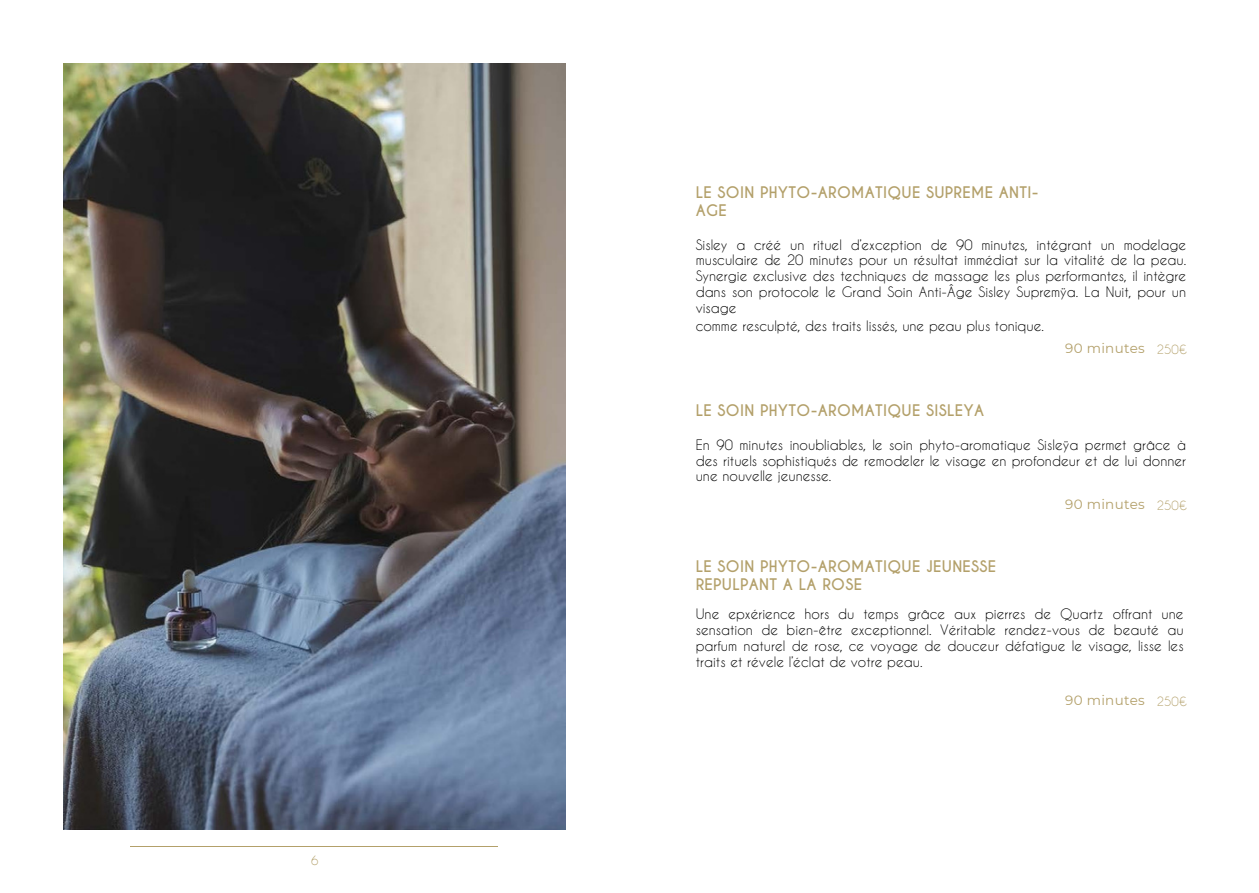
<style>
.page{position:relative;width:1259px;height:893px;background:#fff}
.page>*{position:absolute;margin:0;border:0;box-sizing:border-box;transform-origin:0 0}
.t1{font:700 15px/18px "Caviar Dreams";letter-spacing:.02em;color:#b3a06a}
.t2{font:13.5px/15.8px "Caviar Dreams";color:#000;text-align:justify}
.t3{font:13.5px "Montserrat";letter-spacing:.02em;color:#b3a06a}
.t4{font:12px "Caviar Dreams";color:#b3a06a}
</style>
<div class="page">
<hr style="left:131px;top:846px;width:367px;height:1px;background:#b3a06a">
<img style="left:64px;top:64px;width:501px;height:765px">
<p class="t4" style="left:311px;top:853px;width:9px">6</p>
<h2 class="t1" style="left:696px;top:184px;width:344px">LE SOIN PHYTO-AROMATIQUE SUPREME ANTI-<br>AGE</h2>
<h2 class="t2" style="left:696px;top:236px;width:492px">Sisley a créé un rituel d’exception de 90 minutes, intégrant un modelage musculaire de 20 minutes pour un résultat immédiat sur la vitalité de la peau.<br>Synergie exclusive des techniques de massage les plus performantes, il intègre dans son protocole le Grand Soin Anti-Âge Sisley Supremÿa. La Nuit, pour un visage</h2>
<h2 class="t2" style="left:696px;top:317px;width:350px">comme resculpté, des traits lissés, une peau plus tonique.</h2>
<h2 class="t1" style="left:696px;top:401px;width:290px">LE SOIN PHYTO-AROMATIQUE SISLEYA</h2>
<h1 class="t3" style="left:1065px;top:340px;width:81px">90 minutes</h1>
<p class="t4" style="left:1157px;top:342px;width:32px">250€</p>
<h1 class="t2" style="left:696px;top:436px;width:492px">En 90 minutes inoubliables, le soin phyto-aromatique Sisleÿa permet grâce à des rituels sophistiqués de remodeler le visage en profondeur et de lui donner une nouvelle jeunesse.</h1>
<h2 class="t1" style="left:696px;top:557px;width:302px">LE SOIN PHYTO-AROMATIQUE JEUNESSE<br>REPULPANT A LA ROSE</h2>
<p class="t3" style="left:1065px;top:496px;width:81px">90 minutes</p>
<h2 class="t4" style="left:1157px;top:498px;width:32px">250€</h2>
<h1 class="t2" style="left:696px;top:605px;width:489px">Une epxérience hors du temps grâce aux pierres de Quartz offrant une sensation de bien-être exceptionnel. Véritable rendez-vous de beauté au parfum naturel de rose, ce voyage de douceur défatigue le visage, lisse les traits et révele l’éclat de votre peau.</h1>
<p class="t3" style="left:1065px;top:691px;width:81px">90 minutes</p>
<h2 class="t4" style="left:1157px;top:693px;width:32px">250€</h2>
</div>
